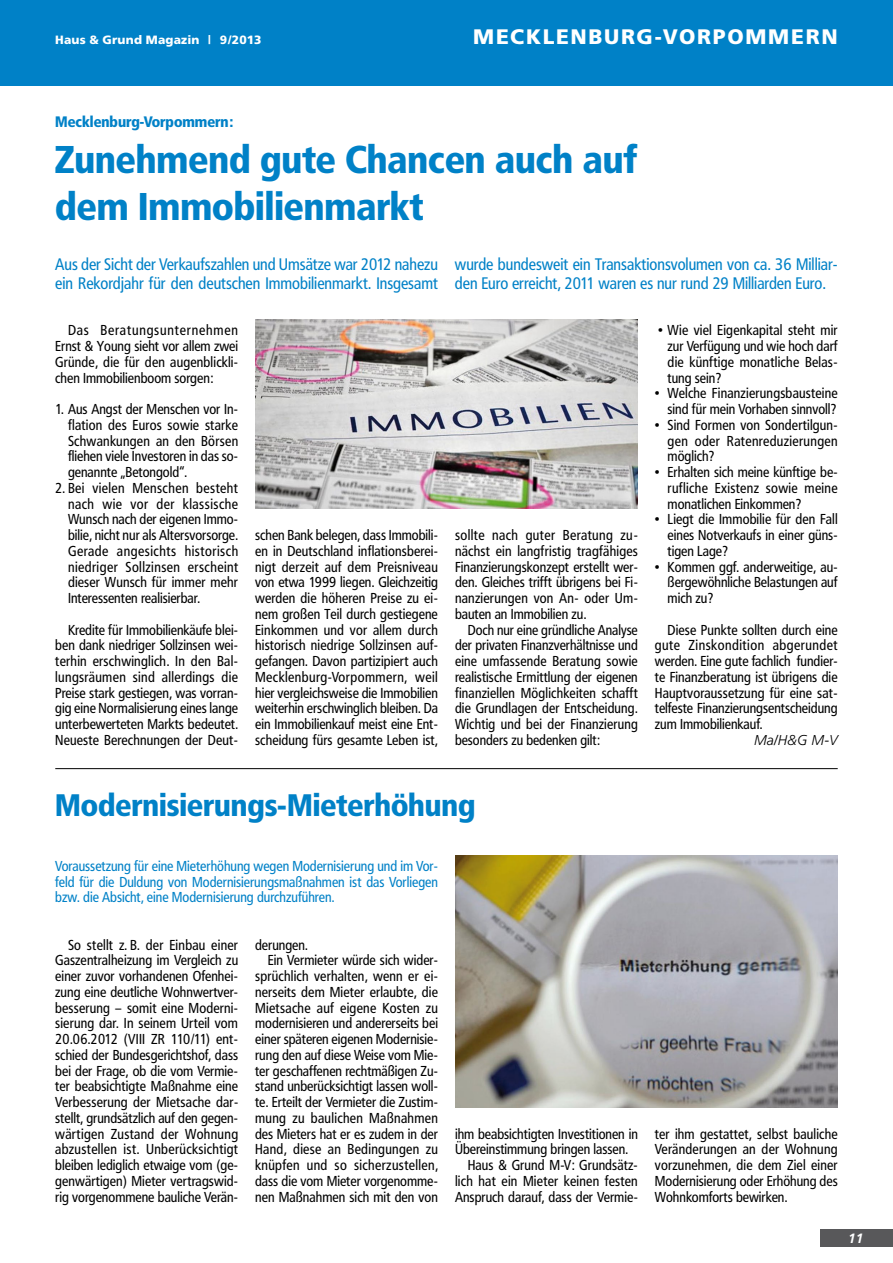
<style>
.page{position:relative;width:893px;height:1263px;background:#fff}
.page>*{position:absolute;margin:0;border:0;box-sizing:border-box;transform-origin:0 0}
.t1{font:900 38.25px/46.5px "Frutiger Condensed BQ";color:#0081c7}
.t2{font:900 30.75px "Frutiger Condensed BQ";color:#0081c7}
.t3{font:900 21px "Frutiger";letter-spacing:.08em;color:#fff}
.t4{font:16.5px/19.5px "Frutiger Condensed BQ";color:#0081c7}
.t5{font:900 15px "Frutiger Condensed BQ";color:#0081c7}
.t6{font:14.25px/15.8px "Frutiger Condensed BQ";color:#000;text-align:justify}
.t7{font:14.25px/15.8px "Frutiger Condensed BQ";color:#0081c7;text-align:justify}
.t8{font:14.25px "Frutiger Condensed BQ";letter-spacing:.02em;color:#000}
.t9{font:14.25px "Frutiger Condensed BQ";letter-spacing:.025em;color:#000}
.t10{font:italic 300 14.25px "Frutiger";color:#000}
.t11{font:italic 700 13.5px "Frutiger";color:#fff}
.t12{font:900 12px "Frutiger";letter-spacing:.015em;color:#fff}
</style>
<div class="page">
<div style="left:821px;top:1229px;width:72px;height:17px;background:#58585a"></div>
<div style="left:0;top:0;width:893px;height:85px;background:#0081c7"></div>
<img style="left:255px;top:320px;width:383px;height:189px">
<img style="left:455px;top:855px;width:383px;height:252px">
<hr style="left:55px;top:768px;width:783px;height:1px;background:#000">
<p class="t12" style="left:55px;top:33px;width:208px">HAUS &amp; GRUND MAGAZIN | 9/2013</p>
<h3 class="t3" style="left:473px;top:24px;width:100px">MECKLENBURG</h3>
<h3 class="t3" style="left:655px;top:24px;width:110px">-VORPOMMERN</h3>
<p class="t5" style="left:55px;top:112px;width:179px">Mecklenburg-Vorpommern:</p>
<h1 class="t1" style="left:55px;top:136px;width:583px">Zunehmend gute Chancen auch auf dem Immobilienmarkt</h1>
<p class="t4" style="left:55px;top:254px;width:384px">Aus der Sicht der Verkaufszahlen und Umsätze war 2012 nahezu ein Rekordjahr für den deutschen Immobilienmarkt. Insgesamt</p>
<p class="t4" style="left:455px;top:254px;width:384px">wurde bundesweit ein Transaktionsvolumen von ca. 36 Milliar&shy;den Euro erreicht, 2011 waren es nur rund 29 Milliarden Euro.</p>
<p class="t6" style="left:55px;top:322px;width:184px;text-indent:13px">Das Beratungsunternehmen Ernst &amp; Young sieht vor allem zwei Gründe, die für den augenblickli&shy;chen Immobilienboom sorgen:</p>
<p class="t6" style="left:68px;top:401px;width:172px;text-indent:-13px">1. Aus Angst der Menschen vor In&shy;flation des Euros sowie starke Schwankungen an den Börsen fliehen viele Investoren in das so&shy;genannte „Betongold“.</p>
<p class="t6" style="left:68px;top:480px;width:172px;text-indent:-13px">2. Bei vielen Menschen besteht nach wie vor der klassische Wunsch nach der eigenen Immo&shy;bilie, nicht nur als Altersvorsorge.<br>Gerade angesichts historisch niedriger Sollzinsen erscheint dieser Wunsch für immer mehr Interessenten realisierbar.</p>
<p class="t6" style="left:55px;top:622px;width:184px;text-indent:13px">Kredite für Immobilienkäufe blei&shy;ben dank niedriger Sollzinsen wei&shy;terhin erschwinglich. In den Bal&shy;lungsräumen sind allerdings die Preise stark gestiegen, was vorran&shy;gig eine Normalisierung eines lange unterbewerteten Markts bedeutet.<br>Neueste Berechnungen der Deut-</p>
<p class="t6" style="left:255px;top:527px;width:184px">schen Bank belegen, dass Immobili&shy;en in Deutschland inflationsberei&shy;nigt derzeit auf dem Preisniveau von etwa 1999 liegen. Gleichzeitig werden die höheren Preise zu ei&shy;nem großen Teil durch gestiegene Einkommen und vor allem durch historisch niedrige Sollzinsen auf&shy;gefangen. Davon partizipiert auch Mecklenburg-Vorpommern, weil hier vergleichsweise die Immobilien weiterhin erschwinglich bleiben. Da ein Immobilienkauf meist eine Ent&shy;scheidung fürs gesamte Leben ist,</p>
<p class="t6" style="left:455px;top:527px;width:184px">sollte nach guter Beratung zu&shy;nächst ein langfristig tragfähiges Finanzierungskonzept erstellt wer&shy;den. Gleiches trifft übrigens bei Fi&shy;nanzierungen von An- oder Um&shy;bauten an Immobilien zu.</p>
<p class="t6" style="left:455px;top:622px;width:184px;text-indent:13px">Doch nur eine gründliche Analyse der privaten Finanzverhältnisse und eine umfassende Beratung sowie realistische Ermittlung der eigenen finanziellen Möglichkeiten schafft die Grundlagen der Entscheidung.<br>Wichtig und bei der Finanzierung besonders zu bedenken gilt:</p>
<p class="t6" style="left:668px;top:322px;width:172px;text-indent:-9px">• Wie viel Eigenkapital steht mir zur Verfügung und wie hoch darf die künftige monatliche Belas&shy;tung sein?</p>
<p class="t6" style="left:655px;top:385px;width:184px;text-align:right">• Welche Finanzierungsbausteine sind für mein Vorhaben sinnvoll?</p>
<p class="t6" style="left:668px;top:417px;width:172px;text-indent:-13px">• Sind Formen von Sondertilgun&shy;gen oder Ratenreduzierungen möglich?</p>
<p class="t6" style="left:668px;top:464px;width:172px;text-indent:-13px">• Erhalten sich meine künftige be&shy;rufliche Existenz sowie meine monatlichen Einkommen?</p>
<p class="t6" style="left:668px;top:511px;width:172px;text-indent:-13px">• Liegt die Immobilie für den Fall eines Notverkaufs in einer güns&shy;tigen Lage?</p>
<p class="t6" style="left:668px;top:559px;width:172px;text-indent:-13px">• Kommen ggf. anderweitige, au&shy;ßergewöhnliche Belastungen auf mich zu?</p>
<p class="t6" style="left:655px;top:622px;width:184px;text-indent:13px">Diese Punkte sollten durch eine gute Zinskondition abgerundet werden. Eine gute fachlich fundier&shy;te Finanzberatung ist übrigens die Hauptvoraussetzung für eine sat&shy;telfeste Finanzierungsentscheidung zum Immobilienkauf.</p>
<p class="t10" style="left:754px;top:732px;width:85px">Ma/H&amp;G M-V</p>
<h2 class="t2" style="left:55px;top:786px;width:422px">Modernisierungs-Mieterhöhung</h2>
<p class="t7" style="left:55px;top:858px;width:384px">Voraussetzung für eine Mieterhöhung wegen Modernisierung und im Vor&shy;feld für die Duldung von Modernisierungsmaßnahmen ist das Vorliegen bzw. die Absicht, eine Modernisierung durchzuführen.</p>
<p class="t6" style="left:55px;top:937px;width:184px;text-indent:13px">So stellt z. B. der Einbau einer Gaszentralheizung im Vergleich zu einer zuvor vorhandenen Ofenhei&shy;zung eine deutliche Wohnwertver&shy;besserung – somit eine Moderni&shy;sierung dar. In seinem Urteil vom 20.06.2012 (VIII ZR 110/11) ent&shy;schied der Bundesgerichtshof, dass bei der Frage, ob die vom Vermie&shy;ter beabsichtigte Maßnahme eine Verbesserung der Mietsache dar&shy;stellt, grundsätzlich auf den gegen&shy;wärtigen Zustand der Wohnung abzustellen ist. Unberücksichtigt bleiben lediglich etwaige vom (ge&shy;genwärtigen) Mieter vertragswid&shy;rig vorgenommene bauliche Verän-</p>
<p class="t6" style="left:255px;top:937px;width:54px">derungen.</p>
<p class="t6" style="left:268px;top:952px;width:172px">Ein Vermieter würde sich wider-</p>
<p class="t6" style="left:255px;top:968px;width:184px">sprüchlich verhalten, wenn er ei-</p>
<p class="t6" style="left:255px;top:984px;width:184px">nerseits dem Mieter erlaubte, die</p>
<p class="t8" style="left:255px;top:999px;width:184px">Mietsache auf eigene Kosten zu</p>
<p class="t6" style="left:255px;top:1015px;width:184px">modernisieren und andererseits bei</p>
<p class="t6" style="left:255px;top:1031px;width:184px">einer späteren eigenen Modernisie-</p>
<p class="t6" style="left:255px;top:1047px;width:184px">rung den auf diese Weise vom Mie-</p>
<p class="t6" style="left:255px;top:1062px;width:184px">ter geschaffenen rechtmäßigen Zu-</p>
<p class="t6" style="left:255px;top:1078px;width:184px">stand unberücksichtigt lassen woll-</p>
<p class="t6" style="left:255px;top:1094px;width:184px">te. Erteilt der Vermieter die Zustim-</p>
<p class="t8" style="left:255px;top:1109px;width:184px">mung zu baulichen Maßnahmen</p>
<p class="t6" style="left:255px;top:1125px;width:184px">des Mieters hat er es zudem in der</p>
<p class="t8" style="left:255px;top:1140px;width:184px">Hand, diese an Bedingungen zu</p>
<p class="t9" style="left:255px;top:1156px;width:184px">knüpfen und so sicherzustellen,</p>
<p class="t6" style="left:255px;top:1173px;width:184px">dass die vom Mieter vorgenomme-</p>
<p class="t6" style="left:255px;top:1188px;width:184px">nen Maßnahmen sich mit den von</p>
<p class="t6" style="left:455px;top:1125px;width:184px">ihm beabsichtigten Investitionen in</p>
<p class="t6" style="left:455px;top:1141px;width:175px">Übereinstimmung bringen lassen.</p>
<p class="t6" style="left:468px;top:1157px;width:171px">Haus &amp; Grund M-V: Grundsätz-</p>
<p class="t6" style="left:455px;top:1173px;width:184px">lich hat ein Mieter keinen festen</p>
<p class="t6" style="left:455px;top:1188px;width:184px">Anspruch darauf, dass der Vermie-</p>
<p class="t6" style="left:655px;top:1125px;width:184px">ter ihm gestattet, selbst bauliche Veränderungen an der Wohnung vorzunehmen, die dem Ziel einer Modernisierung oder Erhöhung des Wohnkomforts bewirken.</p>
<p class="t11" style="left:848px;top:1230px;width:17px">11</p>
</div>
